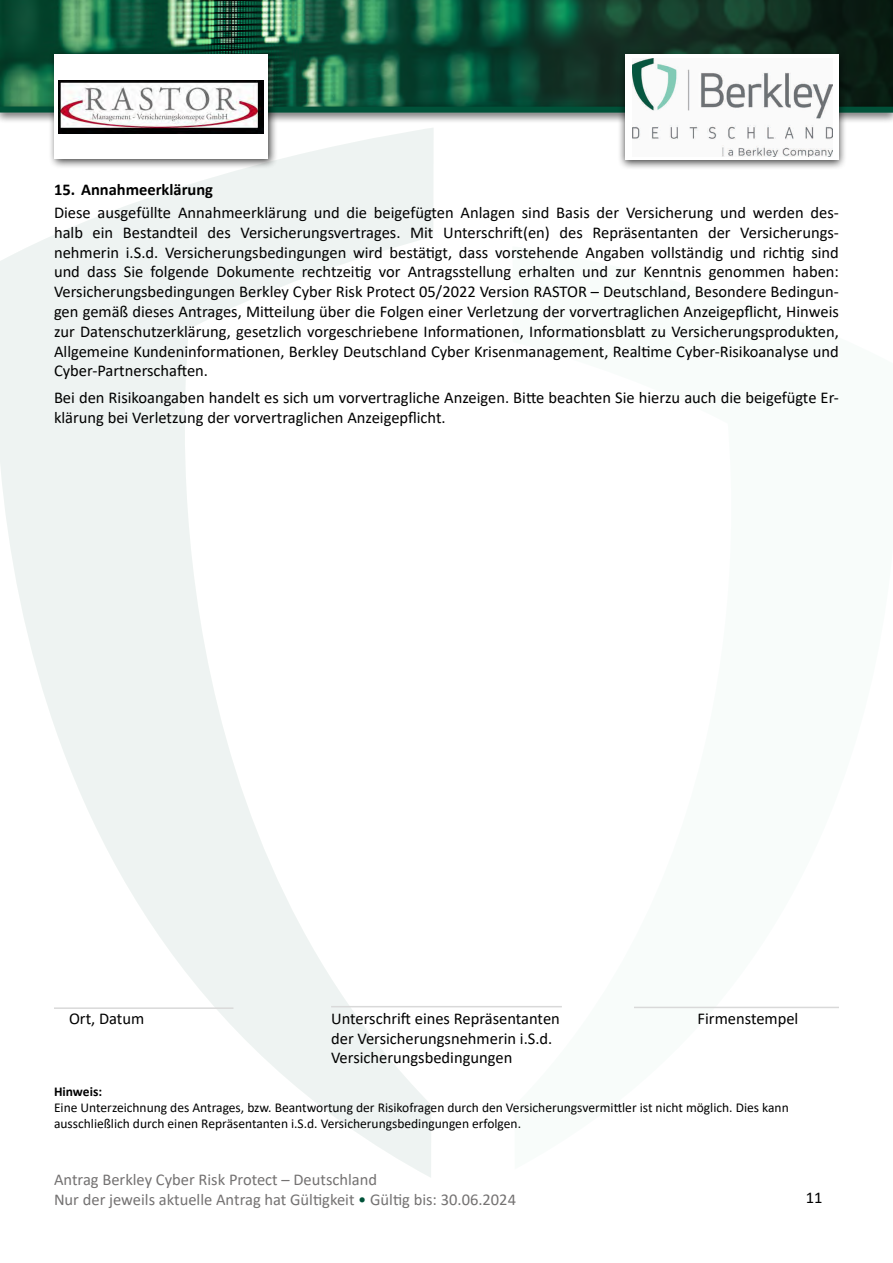
<style>
.page{position:relative;width:893px;height:1263px;background:#fff}
.page>*{position:absolute;margin:0;border:0;box-sizing:border-box;transform-origin:0 0}
.t1{font:16.5px/19.8px "Calibri";color:#000}
.t2{font:16.5px/19.8px "Calibri";color:#747272}
.t3{font:700 16.5px "Calibri";color:#000}
.t4{font:13.5px/16.2px "Calibri";color:#000}
.t5{font:700 13.5px "Calibri";color:#000}
.s1{color:#005239}
</style>
<div class="page">
<svg style="left:0;top:128px;width:434px;height:1049px"></svg>
<img style="left:0;top:1px;width:893px;height:100px">
<div style="left:0;top:101px;width:893px;height:23px;background:#000;opacity:.75"></div>
<div style="left:0;top:107px;width:893px;height:6px;background:#005239"></div>
<div style="left:617px;top:49px;width:230px;height:121px;background:#000;opacity:.75"></div>
<div style="left:625px;top:54px;width:214px;height:105px;background:#fff"></div>
<img style="left:632px;top:59px;width:200px;height:97px">
<div style="left:48px;top:48px;width:230px;height:121px;background:#000;opacity:.75"></div>
<div style="left:54px;top:54px;width:214px;height:105px;background:#fff"></div>
<img style="left:59px;top:81px;width:204px;height:53px">
<hr style="left:54px;top:1007px;width:179px;height:2px;background:#d9d9d9">
<hr style="left:331px;top:1006px;width:231px;height:1px;background:#d9d9d9">
<hr style="left:634px;top:1007px;width:205px;height:1px;background:#d9d9d9">
<p class="t3" style="left:54px;top:178px;width:161px">15. Annahmeerklärung</p>
<p class="t1" style="left:54px;top:202px;width:786px;text-align:justify">Diese ausgefüllte Annahmeerklärung und die beigefügten Anlagen sind Basis der Versicherung und werden des&shy;halb ein Bestandteil des Versicherungsvertrages. Mit Unterschrift(en) des Repräsentanten der Versicherungs&shy;nehmerin i.S.d. Versicherungsbedingungen wird bestätigt, dass vorstehende Angaben vollständig und richtig sind und dass Sie folgende Dokumente rechtzeitig vor Antragsstellung erhalten und zur Kenntnis genommen haben:<br>Versicherungsbedingungen Berkley Cyber Risk Protect 05/2022 Version RASTOR – Deutschland, Besondere Bedingun&shy;gen gemäß dieses Antrages, Mitteilung über die Folgen einer Verletzung der vorvertraglichen Anzeigepflicht, Hinweis zur Datenschutzerklärung, gesetzlich vorgeschriebene Informationen, Informationsblatt zu Versicherungsprodukten, Allgemeine Kundeninformationen, Berkley Deutschland Cyber Krisenmanagement, Realtime Cyber-Risikoanalyse und Cyber-Partnerschaften.</p>
<p class="t1" style="left:54px;top:388px;width:786px">Bei den Risikoangaben handelt es sich um vorvertragliche Anzeigen. Bitte beachten Sie hierzu auch die beigefügte Er&shy;klärung bei Verletzung der vorvertraglichen Anzeigepflicht.</p>
<p class="t1" style="left:69px;top:1008px;width:77px">Ort, Datum</p>
<p class="t1" style="left:331px;top:1008px;width:230px">Unterschrift eines Repräsentanten der Versicherungsnehmerin i.S.d.<br>Versicherungsbedingungen</p>
<p class="t1" style="left:698px;top:1008px;width:102px">Firmenstempel</p>
<p class="t5" style="left:54px;top:1081px;width:50px">Hinweis:</p>
<p class="t4" style="left:54px;top:1099px;width:736px">Eine Unterzeichnung des Antrages, bzw. Beantwortung der Risikofragen durch den Versicherungsvermittler ist nicht möglich. Dies kann ausschließlich durch einen Repräsentanten i.S.d. Versicherungsbedingungen erfolgen.</p>
<p class="t2" style="left:54px;top:1169px;width:464px">Antrag Berkley Cyber Risk Protect – Deutschland<br>Nur der jeweils aktuelle Antrag hat Gültigkeit <span class="s1">•</span> Gültig bis: 30.06.2024</p>
<p class="t1" style="left:806px;top:1187px;width:18px">11</p>
</div>
